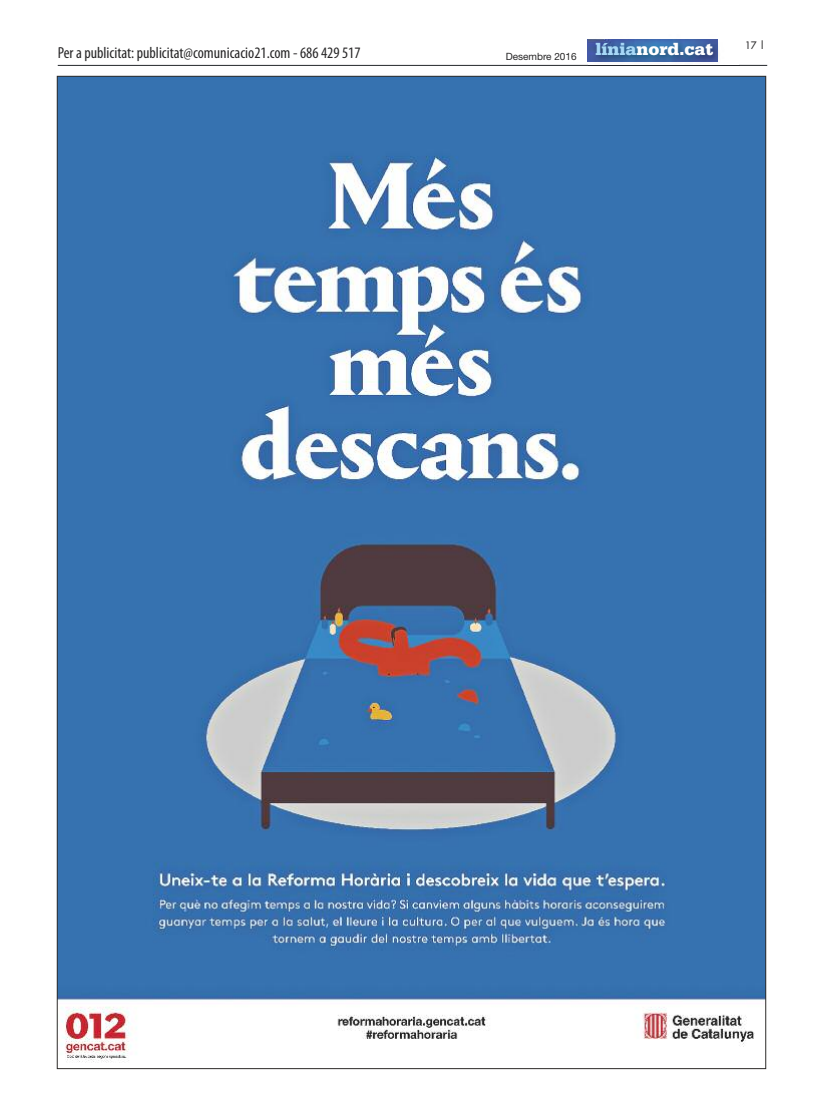
<style>
.page{position:relative;width:823px;height:1106px;background:#fff}
.page>*{position:absolute;margin:0;border:0;box-sizing:border-box;transform-origin:0 0}
.t1{font:900 18px "Serifa";color:#fff}
.t2{font:condensed 16px "Myriad Pro";color:#272627}
.t3{font:10px "Helvetica Neue";color:#272627}
.t4{font:10px "Futura";color:#272627}
.s1{color:#a7d8f7}
</style>
<div class="page">
<hr style="left:58px;top:65px;width:708px;height:1px;background:#23262b">
<img style="left:587px;top:39px;width:132px;height:26px">
<img style="left:587px;top:39px;width:130px;height:22px">
<img style="left:59px;top:78px;width:704px;height:985px">
<p class="t2" style="left:58px;top:47px;width:304px">Per a publicitat: publicitat@comunicacio21.com - 686 429 517</p>
<p class="t3" style="left:505px;top:51px;width:72px">Desembre 2016</p>
<p class="t1" style="left:595px;top:43px;width:119px"><span class="s1">línia</span>nord.cat</p>
<p class="t4" style="left:744px;top:40px;width:22px">17 |</p>
</div>
